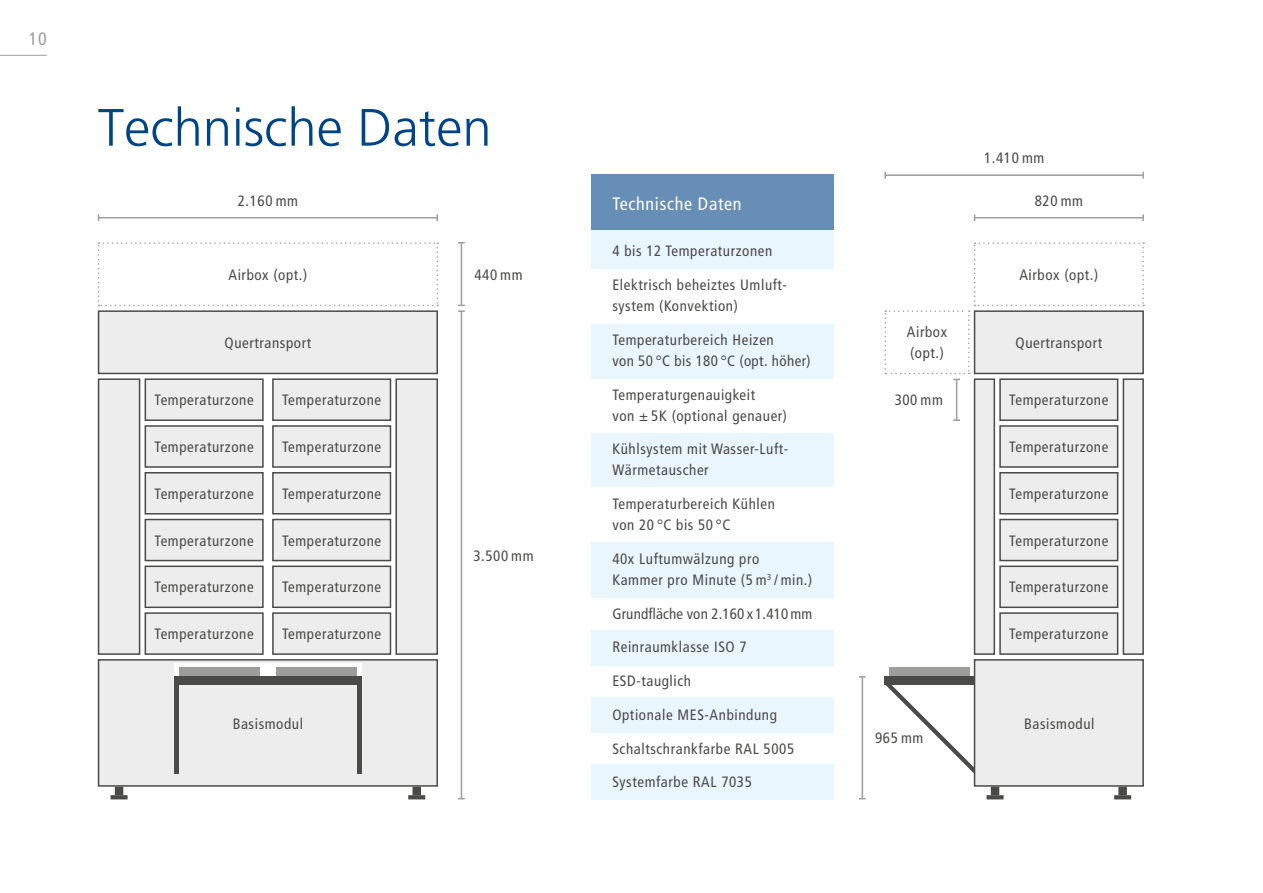
<style>
.page{position:relative;width:1263px;height:893px;background:#fff}
.page>*{position:absolute;margin:0;border:0;box-sizing:border-box;transform-origin:0 0}
.t1{font:300 52.5px "Frutiger LT";color:#048}
.t2{font:condensed 18px "Frutiger LT";letter-spacing:.04em;color:#fff}
.t3{font:condensed 18px "Frutiger LT";color:#9d9d9c}
.t4{font:condensed 15px/21px "Frutiger LT";letter-spacing:.04em;color:#4a4a49}
.t5{font:condensed 15px "Frutiger LT";letter-spacing:.01em;color:#4a4a49}
</style>
<div class="page">
<div style="left:98px;top:659px;width:340px;height:128px;background:#ededed;border:2px solid #4a4a49"></div>
<svg style="left:174px;top:663px;width:187px;height:13px"></svg>
<div style="left:98px;top:378px;width:42px;height:277px;background:#ededed;border:2px solid #4a4a49"></div>
<div style="left:395px;top:378px;width:43px;height:277px;background:#ededed;border:2px solid #4a4a49"></div>
<div style="left:98px;top:310px;width:340px;height:64px;background:#ededed;border:2px solid #4a4a49"></div>
<svg style="left:98px;top:242px;width:340px;height:64px"></svg>
<div style="left:145px;top:612px;width:119px;height:43px;background:#ededed;border:2px solid #4a4a49"></div>
<div style="left:145px;top:566px;width:119px;height:42px;background:#ededed;border:2px solid #4a4a49"></div>
<div style="left:145px;top:519px;width:119px;height:42px;background:#ededed;border:2px solid #4a4a49"></div>
<div style="left:145px;top:472px;width:119px;height:42px;background:#ededed;border:2px solid #4a4a49"></div>
<div style="left:145px;top:425px;width:119px;height:43px;background:#ededed;border:2px solid #4a4a49"></div>
<div style="left:145px;top:378px;width:119px;height:43px;background:#ededed;border:2px solid #4a4a49"></div>
<div style="left:272px;top:612px;width:119px;height:43px;background:#ededed;border:2px solid #4a4a49"></div>
<div style="left:272px;top:566px;width:119px;height:42px;background:#ededed;border:2px solid #4a4a49"></div>
<div style="left:272px;top:519px;width:119px;height:42px;background:#ededed;border:2px solid #4a4a49"></div>
<div style="left:272px;top:472px;width:119px;height:42px;background:#ededed;border:2px solid #4a4a49"></div>
<div style="left:272px;top:425px;width:119px;height:43px;background:#ededed;border:2px solid #4a4a49"></div>
<div style="left:272px;top:378px;width:119px;height:43px;background:#ededed;border:2px solid #4a4a49"></div>
<div style="left:179px;top:668px;width:80px;height:8px;background:#9d9d9c"></div>
<div style="left:276px;top:668px;width:81px;height:8px;background:#9d9d9c"></div>
<div style="left:174px;top:676px;width:187px;height:9px;background:#4a4a49"></div>
<div style="left:115px;top:787px;width:8px;height:8px;background:#4a4a49"></div>
<svg style="left:111px;top:795px;width:17px;height:4px"></svg>
<div style="left:412px;top:787px;width:9px;height:8px;background:#4a4a49;border:2px solid #4a4a49"></div>
<svg style="left:408px;top:795px;width:17px;height:4px"></svg>
<div style="left:174px;top:676px;width:5px;height:98px;background:#4a4a49"></div>
<hr style="left:357px;top:676px;width:4px;height:98px;background:#4a4a49">
<hr style="left:461px;top:311px;width:1px;height:488px;background:#9d9d9c">
<hr style="left:461px;top:243px;width:1px;height:62px;background:#9d9d9c">
<svg style="left:458px;top:305px;width:7px;height:7px"></svg>
<hr style="left:99px;top:217px;width:338px;height:1px;background:#9d9d9c">
<svg style="left:436px;top:214px;width:2px;height:7px"></svg>
<div style="left:991px;top:787px;width:8px;height:8px;background:#4a4a49"></div>
<svg style="left:986px;top:795px;width:17px;height:4px"></svg>
<div style="left:1118px;top:787px;width:9px;height:8px;background:#4a4a49;border:2px solid #4a4a49"></div>
<svg style="left:1114px;top:795px;width:17px;height:4px"></svg>
<div style="left:999px;top:612px;width:119px;height:43px;background:#ededed;border:2px solid #4a4a49"></div>
<div style="left:974px;top:378px;width:21px;height:277px;background:#ededed;border:2px solid #4a4a49"></div>
<div style="left:1123px;top:378px;width:21px;height:277px;background:#ededed;border:2px solid #4a4a49"></div>
<div style="left:999px;top:566px;width:119px;height:42px;background:#ededed;border:2px solid #4a4a49"></div>
<div style="left:999px;top:519px;width:119px;height:42px;background:#ededed;border:2px solid #4a4a49"></div>
<div style="left:999px;top:472px;width:119px;height:42px;background:#ededed;border:2px solid #4a4a49"></div>
<div style="left:999px;top:425px;width:119px;height:43px;background:#ededed;border:2px solid #4a4a49"></div>
<div style="left:999px;top:378px;width:119px;height:43px;background:#ededed;border:2px solid #4a4a49"></div>
<div style="left:889px;top:668px;width:80px;height:8px;background:#9d9d9c"></div>
<div style="left:884px;top:676px;width:90px;height:9px;background:#4a4a49"></div>
<svg style="left:885px;top:685px;width:89px;height:89px"></svg>
<div style="left:974px;top:659px;width:170px;height:128px;background:#ededed;border:2px solid #4a4a49"></div>
<hr style="left:974px;top:217px;width:169px;height:1px;background:#9d9d9c">
<svg style="left:1142px;top:214px;width:2px;height:7px"></svg>
<hr style="left:862px;top:677px;width:1px;height:122px;background:#9d9d9c">
<svg style="left:859px;top:676px;width:7px;height:2px"></svg>
<hr style="left:885px;top:174px;width:258px;height:2px;background:#9d9d9c">
<svg style="left:1142px;top:172px;width:2px;height:7px"></svg>
<svg style="left:884px;top:172px;width:2px;height:7px"></svg>
<div style="left:591px;top:764px;width:242px;height:35px;background:#eaf6fe"></div>
<div style="left:591px;top:697px;width:242px;height:35px;background:#eaf6fe"></div>
<div style="left:591px;top:630px;width:242px;height:35px;background:#eaf6fe"></div>
<div style="left:591px;top:542px;width:242px;height:56px;background:#eaf6fe"></div>
<div style="left:591px;top:433px;width:242px;height:53px;background:#eaf6fe"></div>
<div style="left:591px;top:324px;width:242px;height:55px;background:#eaf6fe"></div>
<div style="left:591px;top:230px;width:242px;height:38px;background:#eaf6fe"></div>
<div style="left:591px;top:175px;width:242px;height:55px;background:#668eb7"></div>
<hr style="left:956px;top:379px;width:1px;height:41px;background:#9d9d9c">
<svg style="left:953px;top:419px;width:7px;height:2px"></svg>
<svg style="left:884px;top:242px;width:260px;height:138px"></svg>
<hr style="left:0;top:55px;width:47px;height:1px;background:#9d9d9c">
<p class="t3" style="left:29px;top:28px;width:19px">10</p>
<h1 class="t1" style="left:98px;top:98px;width:395px">Technische Daten</h1>
<p class="t4" style="left:984px;top:148px;width:62px">1.410 mm</p>
<p class="t4" style="left:238px;top:190px;width:62px">2.160 mm</p>
<p class="t4" style="left:1035px;top:190px;width:50px">820 mm</p>
<p class="t2" style="left:612px;top:194px;width:131px">Technische Daten</p>
<p class="t4" style="left:228px;top:264px;width:80px">Airbox (opt.)</p>
<p class="t4" style="left:225px;top:332px;width:88px">Quertransport</p>
<p class="t4" style="left:155px;top:390px;width:101px">Temperaturzone</p>
<p class="t4" style="left:155px;top:436px;width:101px">Temperaturzone</p>
<p class="t4" style="left:155px;top:483px;width:101px">Temperaturzone</p>
<p class="t4" style="left:155px;top:530px;width:101px">Temperaturzone</p>
<p class="t4" style="left:155px;top:577px;width:101px">Temperaturzone</p>
<p class="t4" style="left:155px;top:624px;width:101px">Temperaturzone</p>
<p class="t4" style="left:282px;top:390px;width:101px">Temperaturzone</p>
<p class="t4" style="left:282px;top:436px;width:101px">Temperaturzone</p>
<p class="t4" style="left:282px;top:483px;width:101px">Temperaturzone</p>
<p class="t4" style="left:282px;top:530px;width:101px">Temperaturzone</p>
<p class="t4" style="left:282px;top:577px;width:101px">Temperaturzone</p>
<p class="t4" style="left:282px;top:624px;width:101px">Temperaturzone</p>
<p class="t4" style="left:233px;top:713px;width:72px">Basismodul</p>
<p class="t4" style="left:474px;top:264px;width:50px">440 mm</p>
<p class="t4" style="left:473px;top:545px;width:62px">3.500 mm</p>
<p class="t4" style="left:612px;top:241px;width:162px">4 bis 12 Temperaturzonen</p>
<p class="t4" style="left:612px;top:274px;width:176px">Elektrisch beheiztes Umluft&shy;system (Konvektion)</p>
<p class="t4" style="left:612px;top:329px;width:200px">Temperaturbereich Heizen<br>von 50 °C bis 180 °C (opt. höher)</p>
<p class="t4" style="left:612px;top:384px;width:176px">Temperaturgenauigkeit<br>von ± 5K (optional genauer)</p>
<p class="t4" style="left:612px;top:439px;width:177px">Kühlsystem mit Wasser-Luft-<br>Wärmetauscher</p>
<p class="t4" style="left:612px;top:493px;width:164px">Temperaturbereich Kühlen von 20 °C bis 50 °C</p>
<p class="t4" style="left:612px;top:548px;width:201px">40x Luftumwälzung pro<br>Kammer pro Minute (5 m<sup>3</sup> / min.)</p>
<p class="t5" style="left:612px;top:605px;width:201px">Grundfläche von 2.160 x 1.410 mm</p>
<p class="t4" style="left:612px;top:637px;width:136px">Reinraumklasse ISO 7</p>
<p class="t4" style="left:612px;top:671px;width:80px">ESD-tauglich</p>
<p class="t4" style="left:612px;top:704px;width:166px">Optionale MES-Anbindung</p>
<p class="t4" style="left:612px;top:738px;width:183px">Schaltschrankfarbe RAL 5005</p>
<p class="t4" style="left:612px;top:772px;width:141px">Systemfarbe RAL 7035</p>
<p class="t4" style="left:907px;top:322px;width:42px">Airbox (opt.)</p>
<p class="t4" style="left:895px;top:390px;width:50px">300 mm</p>
<p class="t4" style="left:875px;top:728px;width:50px">965 mm</p>
<p class="t4" style="left:1019px;top:264px;width:80px">Airbox (opt.)</p>
<p class="t4" style="left:1015px;top:332px;width:88px">Quertransport</p>
<p class="t4" style="left:1009px;top:390px;width:101px">Temperaturzone</p>
<p class="t4" style="left:1009px;top:436px;width:101px">Temperaturzone</p>
<p class="t4" style="left:1009px;top:483px;width:101px">Temperaturzone</p>
<p class="t4" style="left:1009px;top:530px;width:101px">Temperaturzone</p>
<p class="t4" style="left:1009px;top:577px;width:101px">Temperaturzone</p>
<p class="t4" style="left:1009px;top:624px;width:101px">Temperaturzone</p>
<p class="t4" style="left:1024px;top:713px;width:72px">Basismodul</p>
</div>
